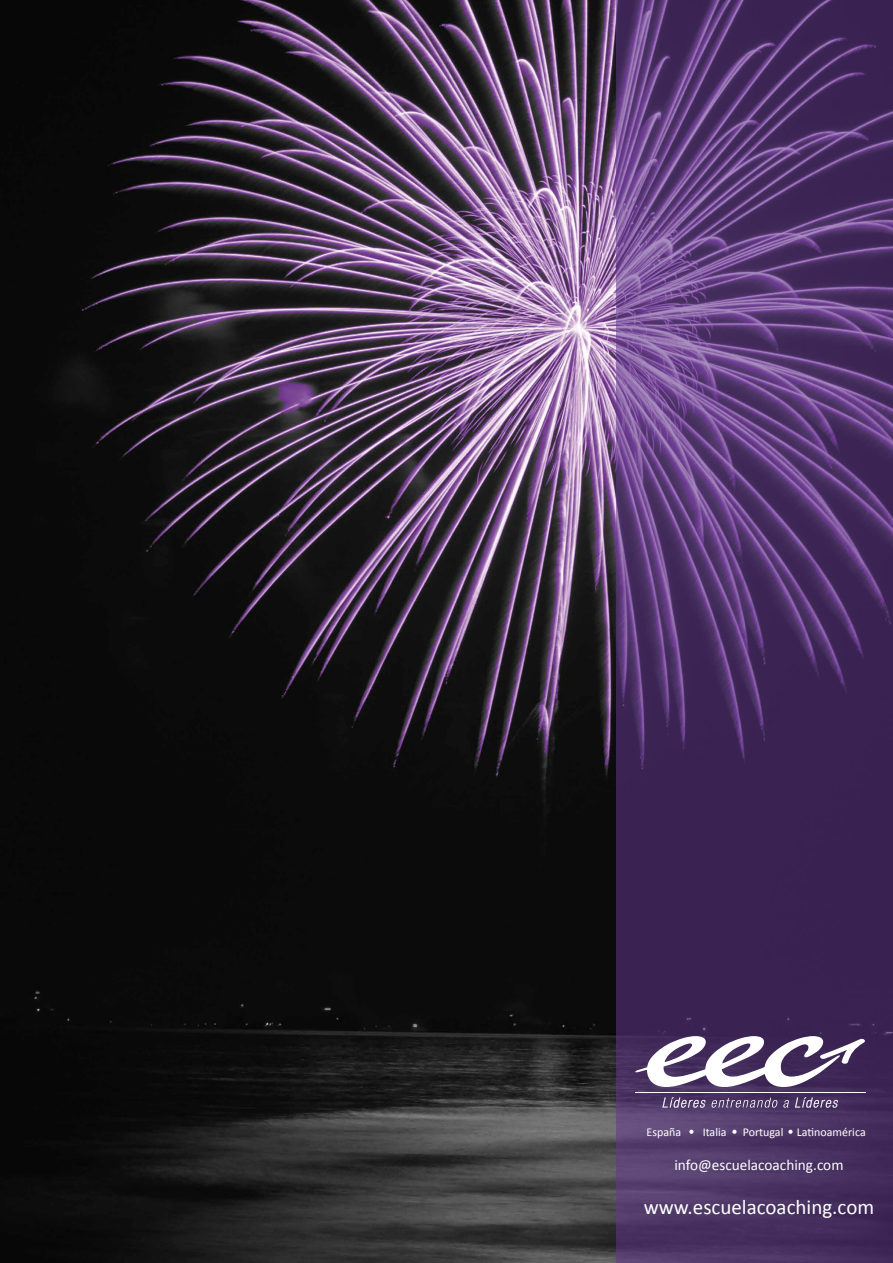
<style>
.page{position:relative;width:893px;height:1263px;background:#fff}
.page>*{position:absolute;margin:0;border:0;box-sizing:border-box;transform-origin:0 0}
.t1{font:21px "Calibri";color:#fff}
.t2{font:15.3px "Calibri";color:#fff}
.t3{font:12px "Calibri";color:#fff}
</style>
<div class="page">
<img style="left:0;top:0;width:617px;height:1263px">
<svg style="left:617px;top:0;width:276px;height:1263px;background:#4e3469"></svg>
<svg style="left:689px;top:1130px;width:4px;height:4px"></svg>
<svg style="left:732px;top:1130px;width:5px;height:4px"></svg>
<svg style="left:788px;top:1130px;width:5px;height:4px"></svg>
<svg style="left:635px;top:1036px;width:231px;height:51px"></svg>
<svg style="left:662px;top:1097px;width:127px;height:11px"></svg>
<svg style="left:795px;top:1097px;width:43px;height:11px"></svg>
<hr style="left:635px;top:1092px;width:231px;height:1px;background:#fff">
<p class="t3" style="left:647px;top:1124px;width:36px">España</p>
<p class="t3" style="left:703px;top:1124px;width:25px">Italia</p>
<p class="t3" style="left:743px;top:1124px;width:124px">Portugal Latinoamérica</p>
<p class="t2" style="left:674px;top:1155px;width:171px">info@escuelacoaching.com</p>
<h1 class="t1" style="left:644px;top:1193px;width:232px">www.escuelacoaching.com</h1>
</div>
